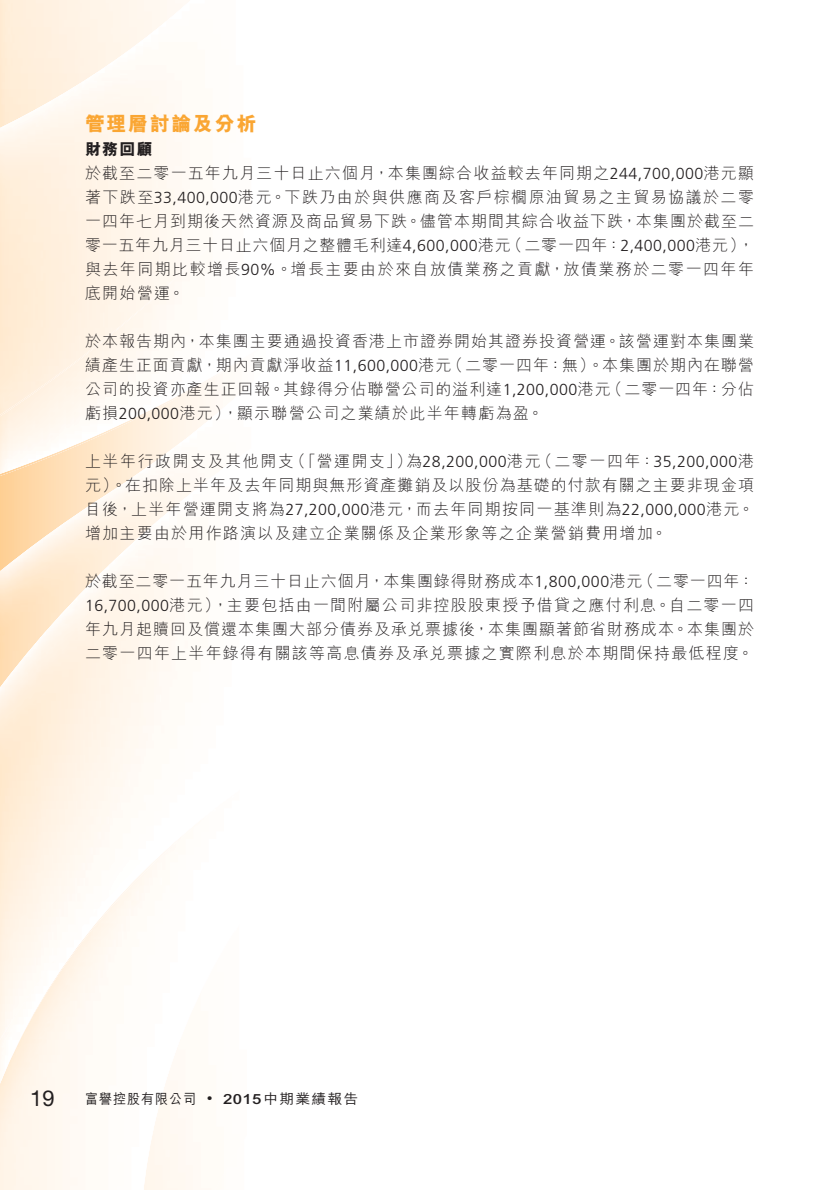
<style>
.page{position:relative;width:840px;height:1190px;background:#fff}
.page>*{position:absolute;margin:0;border:0;box-sizing:border-box;transform-origin:0 0}
.t1{font:22px "Helvetica Neue LT Std";color:#231f20}
.t2{font:20px "M Hei HK Xbold E Ten B5 H";letter-spacing:.08em;color:#faa633}
.t3{font:16px/24px "M Hei HK Light E Ten B5 H";letter-spacing:.08em;color:#231f20;text-align:justify}
.t4{font:16px "M Hei HK Xbold E Ten B5 H";color:#231f20}
.t5{font:14px "M Hei HK Medium E Ten B5 H";letter-spacing:.08em;color:#231f20;scale:.93 1}
.s1{font-family:"Frutiger LT Std";font-weight:300}
.s2{font-family:"Frutiger LT Std";font-size:11px}
.s3{font-family:"Arial MT Std";font-weight:500}
</style>
<div class="page">
<img style="left:0;top:478px;width:109px;height:132px">
<img style="left:0;top:419px;width:209px;height:57px">
<img style="left:109px;top:450px;width:100px;height:160px">
<img style="left:41px;top:562px;width:68px;height:48px">
<img style="left:200px;top:522px;width:47px;height:668px">
<p class="t2" style="left:85px;top:116px;width:173px">管理層討論及分析</p>
<p class="t4" style="left:85px;top:143px;width:69px">財務回顧</p>
<p class="t3" style="left:85px;top:163px;width:670px">於截至二零一五年九月三十日止六個月，本集團綜合收益較去年同期之<span class="s1">244,700,000</span>港元顯著下跌至<span class="s1">33,400,000</span>港元。下跌乃由於與供應商及客戶棕櫚原油貿易之主貿易協議於二零一四年七月到期後天然資源及商品貿易下跌。儘管本期間其綜合收益下跌，本集團於截至二零一五年九月三十日止六個月之整體毛利達<span class="s1">4,600,000</span>港元（二零一四年：<span class="s1">2,400,000</span>港元），與去年同期比較增長<span class="s1">90%</span>。增長主要由於來自放債業務之貢獻，放債業務於二零一四年年底開始營運。</p>
<p class="t3" style="left:85px;top:331px;width:670px">於本報告期內，本集團主要通過投資香港上市證券開始其證券投資營運。該營運對本集團業績產生正面貢獻，期內貢獻淨收益<span class="s1">11,600,000</span>港元（二零一四年：無）。本集團於期內在聯營公司的投資亦產生正回報。其錄得分佔聯營公司的溢利達<span class="s1">1,200,000</span>港元（二零一四年：分佔虧損<span class="s1">200,000</span>港元），顯示聯營公司之業績於此半年轉虧為盈。</p>
<p class="t3" style="left:85px;top:451px;width:670px">上半年行政開支及其他開支（「營運開支」）為<span class="s1">28,200,000</span>港元（二零一四年：<span class="s1">35,200,000</span>港元）。在扣除上半年及去年同期與無形資產攤銷及以股份為基礎的付款有關之主要非現金項目後，上半年營運開支將為<span class="s1">27,200,000</span>港元，而去年同期按同一基準則為<span class="s1">22,000,000</span>港元。增加主要由於用作路演以及建立企業關係及企業形象等之企業營銷費用增加。</p>
<p class="t3" style="left:85px;top:571px;width:670px">於截至二零一五年九月三十日止六個月，本集團錄得財務成本<span class="s1">1,800,000</span>港元（二零一四年：<span class="s1">16,700,000</span>港元），主要包括由一間附屬公司非控股股東授予借貸之應付利息。自二零一四年九月起贖回及償還本集團大部分債券及承兌票據後，本集團顯著節省財務成本。本集團於二零一四年上半年錄得有關該等高息債券及承兌票據之實際利息於本期間保持最低程度。</p>
<h1 class="t1" style="left:30px;top:1086px;width:26px">19</h1>
<p class="t5" style="left:85px;top:1094px;width:295px">富譽控股有限公司 <span class="s2">•</span> <span class="s3">2015</span>中期業績報告</p>
</div>
